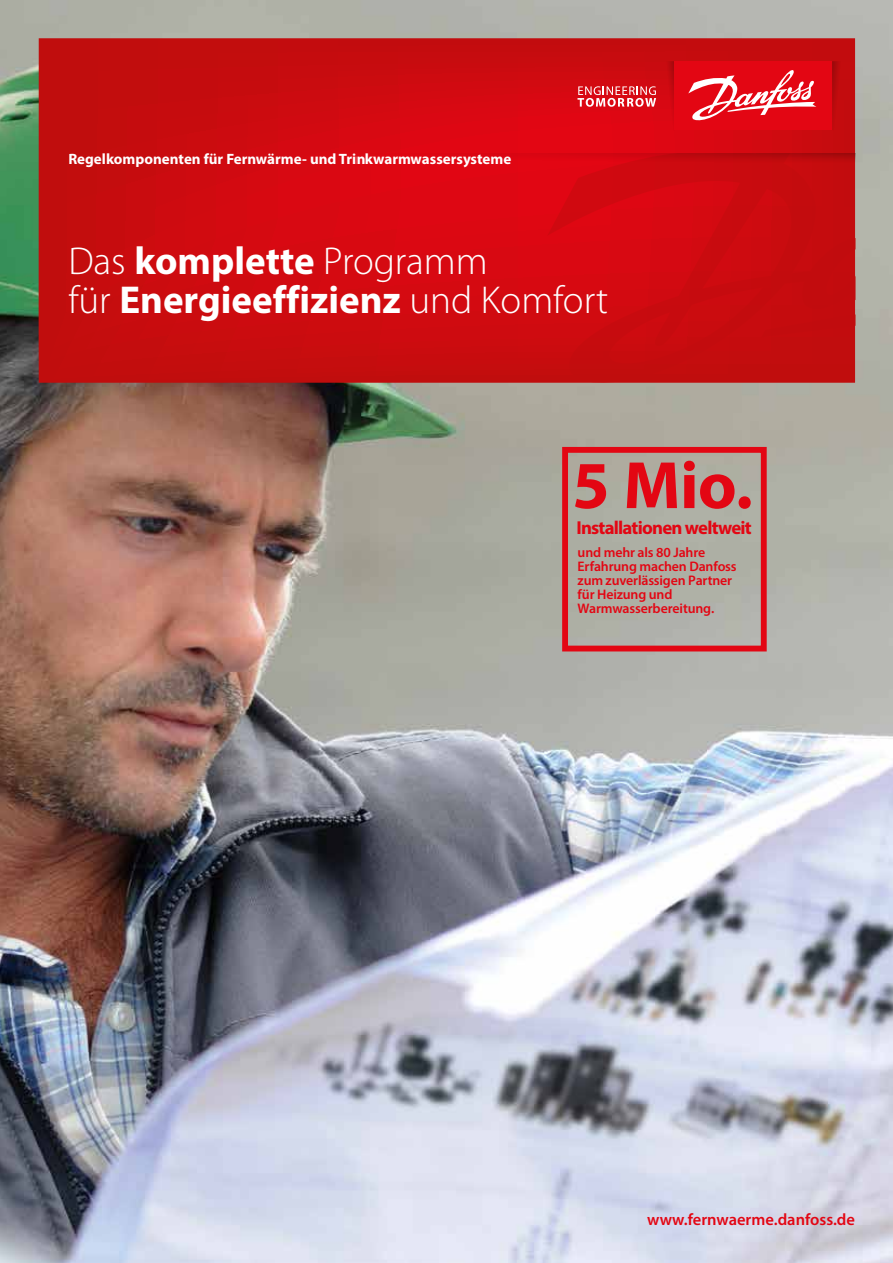
<style>
.page{position:relative;width:893px;height:1263px;background:#fff}
.page>*{position:absolute;margin:0;border:0;box-sizing:border-box;transform-origin:0 0}
.t1{font:700 67.5px "Myriad Pro";color:#e30613}
.t2{font:700 39px/39px "Myriad Pro";color:#fff}
.t3{font:700 18.75px "Myriad Pro";letter-spacing:-.04em;color:#e30613}
.t4{font:600 16.5px "Myriad Pro";color:#e30613}
.t5{font:700 15px "Myriad Pro";color:#fff}
.t6{font:600 13.8px/13.8px "Myriad Pro";letter-spacing:-.01em;color:#e30613}
.s1{font-weight:300}
</style>
<div class="page">
<img style="left:0;top:0;width:893px;height:1263px">
<svg style="left:39px;top:38px;width:816px;height:345px"></svg>
<svg style="left:547px;top:166px;width:308px;height:217px;fill:#c90b0f"></svg>
<svg style="left:832px;top:61px;width:13px;height:69px"></svg>
<svg style="left:662px;top:61px;width:12px;height:69px"></svg>
<svg style="left:358px;top:153px;width:497px;height:13px"></svg>
<div style="left:674px;top:61px;width:158px;height:69px;background:#e30613"></div>
<svg style="left:577px;top:86px;width:79px;height:21px"></svg>
<svg style="left:688px;top:70px;width:128px;height:51px"></svg>
<div style="left:562px;top:447px;width:205px;height:204px;border:6px solid #e30613"></div>
<p class="t5" style="left:68px;top:150px;width:444px">Regelkomponenten für Fernwärme- und Trinkwarmwassersysteme</p>
<h2 class="t2" style="left:68px;top:240px;width:541px"><span class="s1">Das</span> komplette <span class="s1">Programm<br>für</span> Energieeffizienz <span class="s1">und Komfort</span></h2>
<h1 class="t1" style="left:572px;top:441px;width:182px">5 Mio.</h1>
<h3 class="t3" style="left:576px;top:515px;width:177px">Installationen weltweit</h3>
<p class="t6" style="left:578px;top:545px;width:161px">und mehr als 80 Jahre<br>Erfahrung machen Danfoss zum zuverlässigen Partner für Heizung und<br>Warmwasserbereitung.</p>
<p class="t4" style="left:647px;top:1209px;width:209px">www.fernwaerme.danfoss.de</p>
</div>
